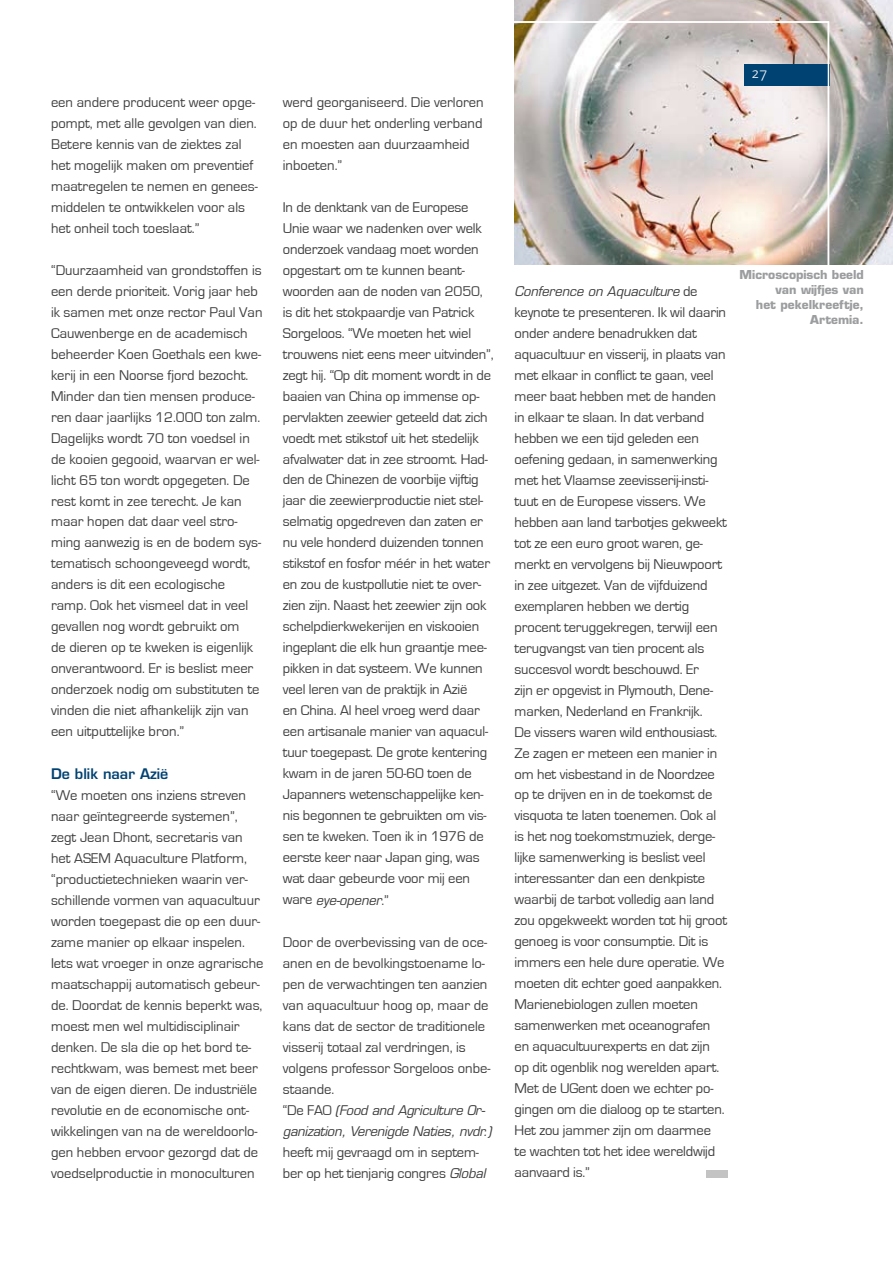
<style>
.page{position:relative;width:893px;height:1263px;background:#fff}
.page>*{position:absolute;margin:0;border:0;box-sizing:border-box;transform-origin:0 0}
.t1{font:300 15px "Linotype Aroma SC";color:#fff}
.t2{font:14.55px/21px "Eurostile";letter-spacing:-.01em;color:#3e3e40}
.t3{font:600 14.25px "Eurostile";color:#004272}
.t4{font:italic 13.05px/21px "Eurostile";letter-spacing:-.02em;color:#3e3e40}
.t5{font:700 12px/15px "Eurostile";color:#9c9d9f;text-align:right}
.s1{font-style:normal;font-size:14.55px}
.s2{font-style:italic;font-size:13.05px}
</style>
<div class="page">
<img style="left:514px;top:0;width:379px;height:264px">
<div style="left:744px;top:64px;width:85px;height:22px;background:#004272"></div>
<div style="left:706px;top:1170px;width:21px;height:8px;background:#c4c3c4"></div>
<p class="t2" style="left:51px;top:92px;width:208px">een andere producent weer opge&shy;pompt, met alle gevolgen van dien.<br>Betere kennis van de ziektes zal het mogelijk maken om preventief maatregelen te nemen en genees&shy;middelen te ontwikkelen voor als het onheil toch toeslaat.”</p>
<p class="t2" style="left:51px;top:259px;width:213px">“Duurzaamheid van grondstoffen is een derde prioriteit. Vorig jaar heb ik samen met onze rector Paul Van<br>Cauwenberge en de academisch beheerder Koen Goethals een kwe&shy;kerij in een Noorse fjord bezocht.<br>Minder dan tien mensen produce&shy;ren daar jaarlijks 12.000 ton zalm.<br>Dagelijks wordt 70 ton voedsel in de kooien gegooid, waarvan er wel&shy;licht 65 ton wordt opgegeten. De rest komt in zee terecht. Je kan maar hopen dat daar veel stro&shy;ming aanwezig is en de bodem sys&shy;tematisch schoongeveegd wordt, anders is dit een ecologische ramp. Ook het vismeel dat in veel gevallen nog wordt gebruikt om<br>de dieren op te kweken is eigenlijk onverantwoord. Er is beslist meer onderzoek nodig om substituten te vinden die niet afhankelijk zijn van een uitputtelijke bron.”</p>
<p class="t3" style="left:51px;top:764px;width:119px">De blik naar Azië</p>
<p class="t2" style="left:51px;top:785px;width:214px">“We moeten ons inziens streven naar geïntegreerde systemen”, zegt Jean Dhont, secretaris van het ASEM Aquaculture Platform, “productietechnieken waarin ver&shy;schillende vormen van aquacultuur worden toegepast die op een duur&shy;zame manier op elkaar inspelen.<br>Iets wat vroeger in onze agrarische maatschappij automatisch gebeur&shy;de. Doordat de kennis beperkt was, moest men wel multidisciplinair denken. De sla die op het bord te&shy;rechtkwam, was bemest met beer van de eigen dieren. De industriële revolutie en de economische ont&shy;wikkelingen van na de wereldoorlo&shy;gen hebben ervoor gezorgd dat de voedselproductie in monoculturen</p>
<p class="t2" style="left:283px;top:92px;width:202px">werd georganiseerd. Die verloren op de duur het onderling verband en moesten aan duurzaamheid inboeten.”</p>
<p class="t2" style="left:283px;top:197px;width:212px">In de denktank van de Europese Unie waar we nadenken over welk onderzoek vandaag moet worden opgestart om te kunnen beant&shy;woorden aan de noden van 2050, is dit het stokpaardje van Patrick Sorgeloos. “We moeten het wiel trouwens niet eens meer uitvinden”, zegt hij. “Op dit moment wordt in de baaien van China op immense op&shy;pervlakten zeewier geteeld dat zich voedt met stikstof uit het stedelijk afvalwater dat in zee stroomt. Had&shy;den de Chinezen de voorbije vijftig jaar die zeewierproductie niet stel&shy;selmatig opgedreven dan zaten er nu vele honderd duizenden tonnen stikstof en fosfor méér in het water en zou de kustpollutie niet te over&shy;zien zijn. Naast het zeewier zijn ook schelpdierkwekerijen en viskooien ingeplant die elk hun graantje mee&shy;pikken in dat systeem. We kunnen veel leren van de praktijk in Azië<br>en China. Al heel vroeg werd daar een artisanale manier van aquacul&shy;tuur toegepast. De grote kentering kwam in de jaren 50-60 toen de Japanners wetenschappelijke ken&shy;nis begonnen te gebruikten om vis&shy;sen te kweken. Toen ik in 1976 de eerste keer naar Japan ging, was wat daar gebeurde voor mij een</p>
<p class="t4" style="left:283px;top:889px;width:108px"><span class="s1">ware</span> eye-opener<span class="s1">.”</span></p>
<p class="t2" style="left:283px;top:932px;width:209px">Door de overbevissing van de oce&shy;anen en de bevolkingstoename lo&shy;pen de verwachtingen ten aanzien van aquacultuur hoog op, maar de kans dat de sector de traditionele visserij totaal zal verdringen, is volgens professor Sorgeloos onbe&shy;staande.</p>
<p class="t4" style="left:283px;top:1099px;width:210px"><span class="s1">“De FAO</span> (Food and Agriculture Or&shy;ganization, Verenigde Naties, nvdr.)</p>
<p class="t2" style="left:283px;top:1142px;width:204px">heeft mij gevraagd om in septem&shy;ber op het tienjarig congres <span class="s2">Global</span></p>
<p class="t1" style="left:751px;top:64px;width:18px">27</p>
<p class="t4" style="left:514px;top:280px;width:185px">Conference on Aquaculture <span class="s1">de</span></p>
<p class="t2" style="left:514px;top:302px;width:214px">keynote te presenteren. Ik wil daarin onder andere benadrukken dat aquacultuur en visserij, in plaats van met elkaar in conflict te gaan, veel meer baat hebben met de handen in elkaar te slaan. In dat verband hebben we een tijd geleden een oefening gedaan, in samenwerking met het Vlaamse zeevisserij-insti&shy;tuut en de Europese vissers. We hebben aan land tarbotjes gekweekt tot ze een euro groot waren, ge&shy;merkt en vervolgens bij Nieuwpoort in zee uitgezet. Van de vijfduizend exemplaren hebben we dertig procent teruggekregen, terwijl een terugvangst van tien procent als succesvol wordt beschouwd. Er<br>zijn er opgevist in Plymouth, Dene&shy;marken, Nederland en Frankrijk.<br>De vissers waren wild enthousiast.<br>Ze zagen er meteen een manier in om het visbestand in de Noordzee op te drijven en in de toekomst de visquota te laten toenemen. Ook al is het nog toekomstmuziek, derge&shy;lijke samenwerking is beslist veel interessanter dan een denkpiste waarbij de tarbot volledig aan land zou opgekweekt worden tot hij groot genoeg is voor consumptie. Dit is immers een hele dure operatie. We moeten dit echter goed aanpakken.<br>Marienebiologen zullen moeten samenwerken met oceanografen en aquacultuurexperts en dat zijn op dit ogenblik nog werelden apart.<br>Met de UGent doen we echter po&shy;gingen om die dialoog op te starten.<br>Het zou jammer zijn om daarmee<br>te wachten tot het idee wereldwijd aanvaard is.”</p>
<p class="t5" style="left:740px;top:267px;width:126px">Microscopisch beeld van wijfjes van<br>het pekelkreeftje,<br>Artemia.</p>
</div>
